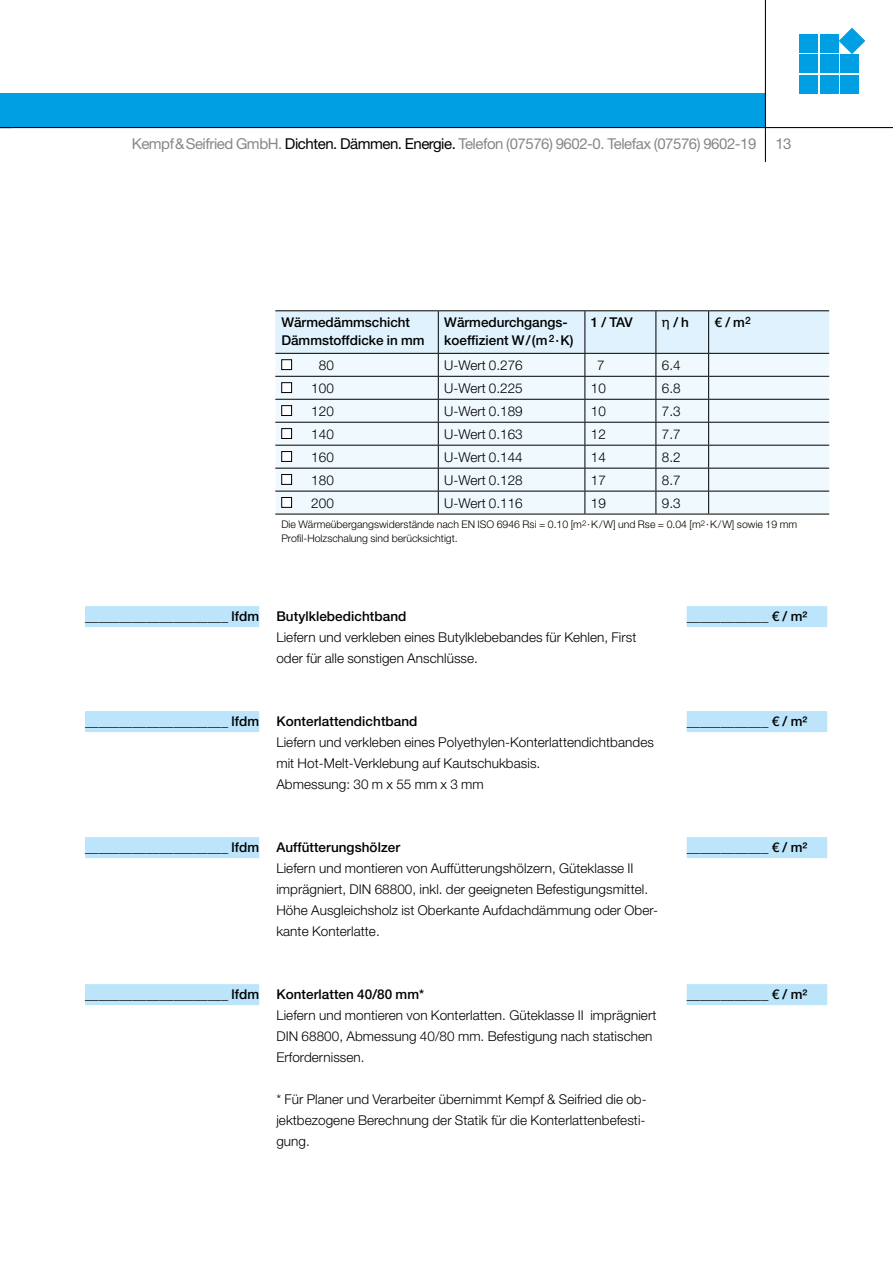
<style>
.page{position:relative;width:893px;height:1263px;background:#fff}
.page>*{position:absolute;margin:0;border:0;box-sizing:border-box;transform-origin:0 0}
.t1{font:15px "Helvetica Neue LT";letter-spacing:-.03em;color:#878786}
.t2{font:300 13.5px/21px "Helvetica Neue LT";letter-spacing:.005em;color:#000}
.t3{font:500 13.5px/18px "Helvetica Neue LT";letter-spacing:.005em;color:#000}
.t4{font:300 10.5px/13.5px "Helvetica Neue LT";color:#000}
.s1{color:#000}
.s2{font-family:"Helvetica Greek Upright";font-weight:400}
</style>
<div class="page">
<div style="left:0;top:94px;width:765px;height:34px;background:#009ee3"></div>
<hr style="left:765px;top:0;width:1px;height:162px;background:#000">
<hr style="left:0;top:127px;width:893px;height:1px;background:#000">
<div style="left:799px;top:34px;width:19px;height:19px;background:#009ee3"></div>
<div style="left:799px;top:54px;width:19px;height:19px;background:#009ee3"></div>
<div style="left:799px;top:75px;width:19px;height:19px;background:#009ee3"></div>
<div style="left:820px;top:34px;width:18px;height:19px;background:#009ee3"></div>
<div style="left:820px;top:54px;width:18px;height:19px;background:#009ee3"></div>
<svg style="left:839px;top:28px;width:26px;height:26px"></svg>
<div style="left:840px;top:54px;width:19px;height:19px;background:#009ee3"></div>
<div style="left:840px;top:75px;width:19px;height:19px;background:#009ee3"></div>
<div style="left:820px;top:75px;width:18px;height:19px;background:#009ee3"></div>
<hr style="left:275px;top:310px;width:163px;height:1px;background:#000">
<hr style="left:438px;top:310px;width:147px;height:1px;background:#000">
<hr style="left:585px;top:310px;width:71px;height:1px;background:#000">
<hr style="left:656px;top:310px;width:53px;height:1px;background:#000">
<hr style="left:709px;top:310px;width:120px;height:1px;background:#000">
<svg style="left:275px;top:311px;width:554px;height:203px"></svg>
<hr style="left:275px;top:514px;width:163px;height:1px;background:#000">
<hr style="left:438px;top:514px;width:147px;height:1px;background:#000">
<hr style="left:585px;top:514px;width:71px;height:1px;background:#000">
<hr style="left:656px;top:514px;width:53px;height:1px;background:#000">
<hr style="left:709px;top:514px;width:120px;height:1px;background:#000">
<div style="left:282px;top:360px;width:10px;height:10px;background:#fff"></div>
<div style="left:281px;top:359px;width:11px;height:11px;border:1px solid #000"></div>
<div style="left:282px;top:383px;width:10px;height:10px;background:#fff"></div>
<div style="left:281px;top:382px;width:11px;height:11px;border:1px solid #000"></div>
<div style="left:282px;top:406px;width:10px;height:9px;background:#fff"></div>
<div style="left:281px;top:405px;width:11px;height:11px;border:1px solid #000"></div>
<div style="left:282px;top:429px;width:10px;height:9px;background:#fff"></div>
<div style="left:281px;top:428px;width:11px;height:11px;border:1px solid #000"></div>
<div style="left:282px;top:452px;width:10px;height:9px;background:#fff"></div>
<div style="left:281px;top:451px;width:11px;height:11px;border:1px solid #000"></div>
<div style="left:282px;top:474px;width:10px;height:10px;background:#fff"></div>
<div style="left:281px;top:474px;width:11px;height:11px;border:1px solid #000"></div>
<div style="left:282px;top:497px;width:10px;height:10px;background:#fff"></div>
<div style="left:281px;top:497px;width:11px;height:11px;border:1px solid #000"></div>
<div style="left:85px;top:606px;width:174px;height:21px;background:#bce4fa"></div>
<div style="left:85px;top:711px;width:174px;height:21px;background:#bce4fa"></div>
<div style="left:85px;top:837px;width:174px;height:21px;background:#bce4fa"></div>
<div style="left:85px;top:984px;width:174px;height:21px;background:#bce4fa"></div>
<div style="left:687px;top:606px;width:140px;height:21px;background:#bce4fa"></div>
<div style="left:687px;top:711px;width:140px;height:21px;background:#bce4fa"></div>
<div style="left:687px;top:837px;width:140px;height:21px;background:#bce4fa"></div>
<div style="left:687px;top:984px;width:140px;height:21px;background:#bce4fa"></div>
<p class="t1" style="left:132px;top:135px;width:626px">Kempf&amp;Seifried GmbH. <span class="s1">Dichten. Dämmen. Energie.</span> Telefon (07576) 9602-0. Telefax (07576) 9602-19</p>
<p class="t1" style="left:775px;top:135px;width:18px">13</p>
<p class="t3" style="left:281px;top:313px;width:145px">Wärmedämmschicht<br>Dämmstoffdicke in mm</p>
<p class="t3" style="left:444px;top:313px;width:131px">Wärmedurchgangs&shy;koeffizient W/(m<sup>2</sup>·K)</p>
<p class="t3" style="left:591px;top:313px;width:43px">1 / TAV</p>
<p class="t3" style="left:662px;top:313px;width:29px"><span class="s2">η</span> / h</p>
<p class="t3" style="left:715px;top:313px;width:38px">€ / m<sup>2</sup></p>
<p class="t2" style="left:319px;top:354px;width:17px">80</p>
<p class="t2" style="left:444px;top:354px;width:80px">U-Wert 0.276</p>
<p class="t2" style="left:597px;top:354px;width:9px">7</p>
<p class="t2" style="left:662px;top:354px;width:20px">6.4</p>
<p class="t2" style="left:311px;top:377px;width:24px">100</p>
<p class="t2" style="left:444px;top:377px;width:80px">U-Wert 0.225</p>
<p class="t2" style="left:591px;top:377px;width:17px">10</p>
<p class="t2" style="left:662px;top:377px;width:20px">6.8</p>
<p class="t2" style="left:311px;top:400px;width:24px">120</p>
<p class="t2" style="left:444px;top:400px;width:80px">U-Wert 0.189</p>
<p class="t2" style="left:591px;top:400px;width:17px">10</p>
<p class="t2" style="left:662px;top:400px;width:20px">7.3</p>
<p class="t2" style="left:311px;top:423px;width:24px">140</p>
<p class="t2" style="left:444px;top:423px;width:80px">U-Wert 0.163</p>
<p class="t2" style="left:591px;top:423px;width:17px">12</p>
<p class="t2" style="left:662px;top:423px;width:20px">7.7</p>
<p class="t2" style="left:311px;top:446px;width:24px">160</p>
<p class="t2" style="left:444px;top:446px;width:80px">U-Wert 0.144</p>
<p class="t2" style="left:591px;top:446px;width:17px">14</p>
<p class="t2" style="left:662px;top:446px;width:20px">8.2</p>
<p class="t2" style="left:311px;top:469px;width:24px">180</p>
<p class="t2" style="left:444px;top:469px;width:80px">U-Wert 0.128</p>
<p class="t2" style="left:591px;top:469px;width:17px">17</p>
<p class="t2" style="left:662px;top:469px;width:20px">8.7</p>
<p class="t2" style="left:311px;top:492px;width:24px">200</p>
<p class="t2" style="left:444px;top:492px;width:80px">U-Wert 0.116</p>
<p class="t2" style="left:591px;top:492px;width:17px">19</p>
<p class="t2" style="left:662px;top:492px;width:20px">9.3</p>
<p class="t4" style="left:281px;top:518px;width:517px">Die Wärmeübergangswiderstände nach EN ISO 6946 Rsi = 0.10 [m<sup>2</sup>·K/W] und Rse = 0.04 [m<sup>2</sup>·K/W] sowie 19 mm<br>Profil-Holzschalung sind berücksichtigt.</p>
<p class="t3" style="left:85px;top:607px;width:176px">_____________________ lfdm</p>
<p class="t3" style="left:276px;top:607px;width:131px">Butylklebedichtband</p>
<p class="t2" style="left:276px;top:626px;width:361px">Liefern und verkleben eines Butylklebebandes für Kehlen, First oder für alle sonstigen Anschlüsse.</p>
<p class="t3" style="left:85px;top:712px;width:176px">_____________________ lfdm</p>
<p class="t3" style="left:276px;top:712px;width:143px">Konterlattendichtband</p>
<p class="t2" style="left:276px;top:731px;width:379px">Liefern und verkleben eines Polyethylen-Konterlattendichtbandes mit Hot-Melt-Verklebung auf Kautschukbasis.<br>Abmessung: 30 m x 55 mm x 3 mm</p>
<p class="t3" style="left:85px;top:838px;width:176px">_____________________ lfdm</p>
<p class="t3" style="left:276px;top:838px;width:125px">Auffütterungshölzer</p>
<p class="t2" style="left:276px;top:857px;width:383px">Liefern und montieren von Auffütterungshölzern, Güteklasse II imprägniert, DIN 68800, inkl. der geeigneten Befestigungsmittel.<br>Höhe Ausgleichsholz ist Oberkante Aufdachdämmung oder Ober&shy;kante Konterlatte.</p>
<p class="t3" style="left:85px;top:985px;width:176px">_____________________ lfdm</p>
<p class="t3" style="left:276px;top:985px;width:149px">Konterlatten 40/80 mm*</p>
<p class="t2" style="left:276px;top:1004px;width:381px">Liefern und montieren von Konterlatten. Güteklasse II imprägniert<br>DIN 68800, Abmessung 40/80 mm. Befestigung nach statischen<br>Erfordernissen.</p>
<p class="t2" style="left:276px;top:1089px;width:372px;text-align:justify">* Für Planer und Verarbeiter übernimmt Kempf &amp; Seifried die ob&shy;jektbezogene Berechnung der Statik für die Konterlattenbefesti&shy;gung.</p>
<p class="t3" style="left:687px;top:607px;width:122px">____________ € / m²</p>
<p class="t3" style="left:687px;top:712px;width:122px">____________ € / m²</p>
<p class="t3" style="left:687px;top:838px;width:122px">____________ € / m²</p>
<p class="t3" style="left:687px;top:985px;width:122px">____________ € / m²</p>
</div>
